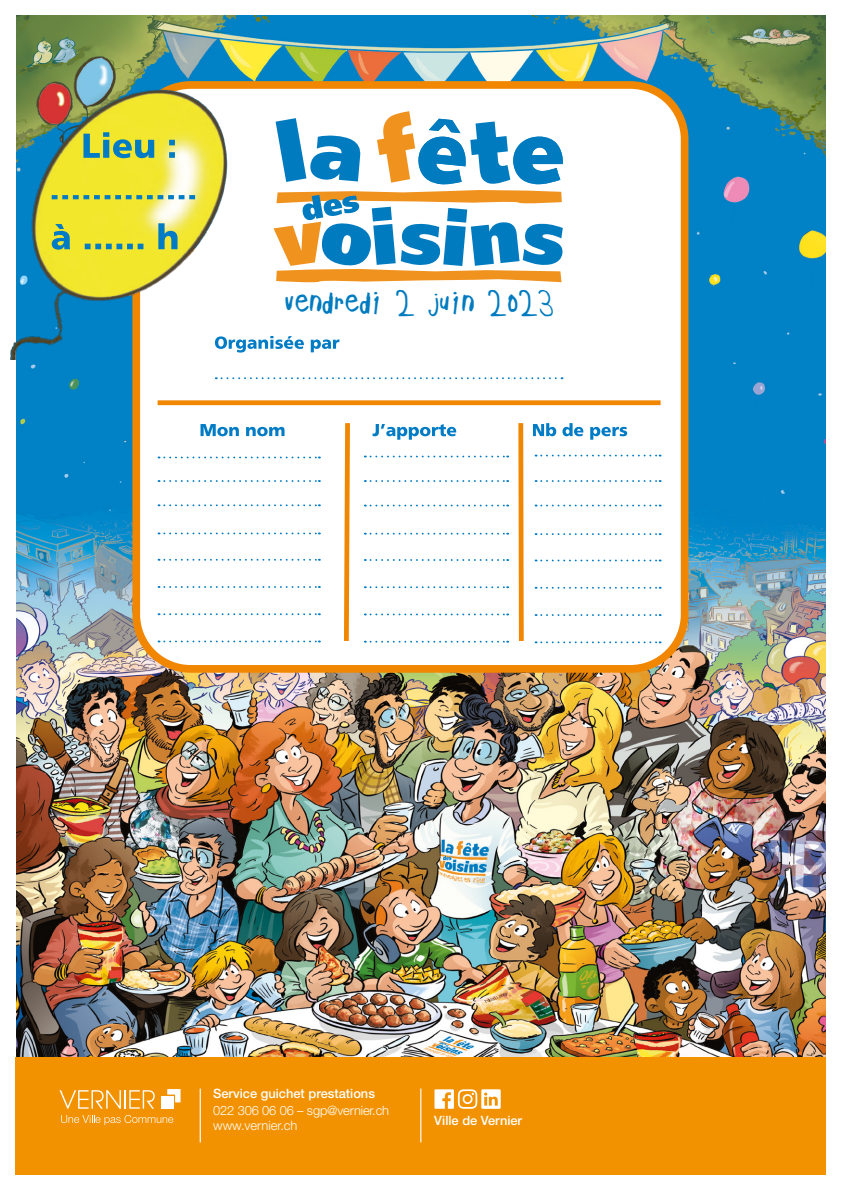
<style>
.page{position:relative;width:842px;height:1191px;background:#fff}
.page>*{position:absolute;margin:0;border:0;box-sizing:border-box;transform-origin:0 0}
.t1{font:26.3px "Childs Play Age Seven";color:#007bc0}
.t2{font:500 12.9px "Helvetica Neue LT Std";color:#fff}
.t3{font:300 12.9px "Helvetica Neue LT Std";letter-spacing:-.01em;color:#fff}
</style>
<div class="page">
<img style="left:16px;top:16px;width:810px;height:1041px">
<div style="left:136px;top:85px;width:549px;height:584px;background:#fff;border-radius:54px"></div>
<div style="left:132px;top:81px;width:556px;height:591px;border:8px solid #f18700;border-radius:54px"></div>
<svg style="left:274px;top:111px;width:289px;height:172px"></svg>
<img style="left:10px;top:15px;width:254px;height:344px">
<svg style="left:83px;top:132px;width:92px;height:26px;background:#97be6a"></svg>
<svg style="left:52px;top:195px;width:143px;height:4px"></svg>
<svg style="left:52px;top:223px;width:126px;height:27px;background:#bbce54"></svg>
<svg style="left:215px;top:336px;width:124px;height:16px"></svg>
<div style="left:158px;top:400px;width:503px;height:5px;background:#f18700"></div>
<svg style="left:216px;top:377px;width:346px;height:2px"></svg>
<svg style="left:159px;top:423px;width:502px;height:221px"></svg>
<div style="left:15px;top:1057px;width:811px;height:118px;background:#f39200"></div>
<hr style="left:200px;top:1088px;width:1px;height:54px;background:#fff">
<hr style="left:420px;top:1088px;width:1px;height:54px;background:#fff">
<svg style="left:434px;top:1089px;width:67px;height:19px"></svg>
<svg style="left:59px;top:1090px;width:96px;height:18px"></svg>
<div style="left:161px;top:1096px;width:12px;height:12px;background:#fff"></div>
<svg style="left:167px;top:1089px;width:14px;height:13px"></svg>
<svg style="left:61px;top:1115px;width:112px;height:10px"></svg>
<p class="t1" style="left:284px;top:289px;width:271px">vendredi 2 juin 2023</p>
<p class="t2" style="left:213px;top:1086px;width:163px">Service guichet prestations</p>
<p class="t3" style="left:213px;top:1103px;width:178px">022 306 06 06 – sgp@vernier.ch</p>
<p class="t3" style="left:213px;top:1117px;width:86px">www.vernier.ch</p>
<p class="t2" style="left:434px;top:1112px;width:89px">Ville de Vernier</p>
</div>
